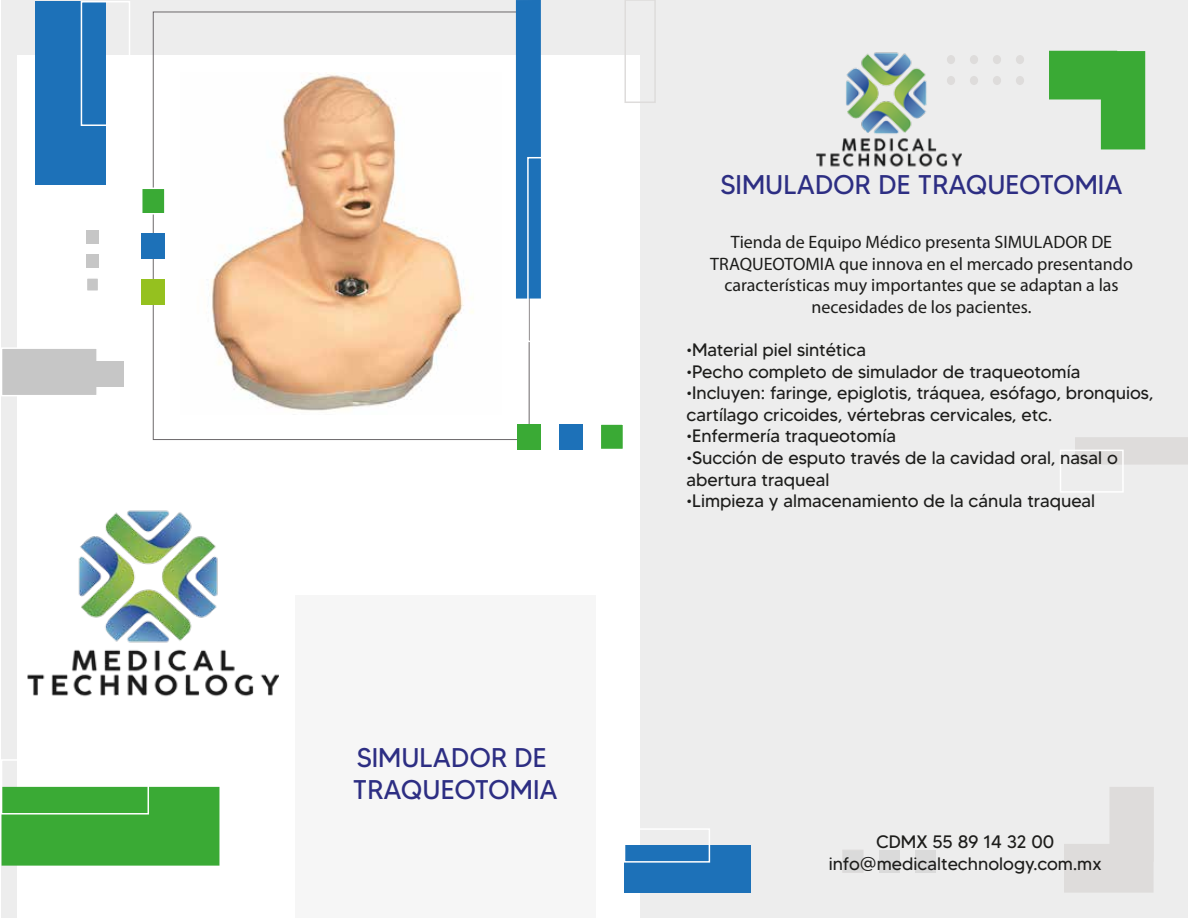
<style>
.page{position:relative;width:1188px;height:918px;background:#fff}
.page>*{position:absolute;margin:0;border:0;box-sizing:border-box;transform-origin:0 0}
.t1{font:27px/32.4px "MADETOMMY";color:#2d2e83}
.t2{font:18px/21.6px "MADETOMMY";color:#1d1d1b}
.t3{font:18px/21.6px "Myriad Pro";color:#1d1d1b;text-align:center}
</style>
<div class="page">
<div style="left:2px;top:0;width:1186px;height:918px;background:#ededed"></div>
<svg style="left:1049px;top:51px;width:96px;height:98px"></svg>
<svg style="left:1064px;top:787px;width:90px;height:106px"></svg>
<div style="left:970px;top:76px;width:8px;height:9px;background:#dedcdb;border-radius:50%"></div>
<div style="left:970px;top:55px;width:8px;height:9px;background:#dedcdb;border-radius:50%"></div>
<div style="left:993px;top:76px;width:8px;height:9px;background:#dedcdb;border-radius:50%"></div>
<div style="left:993px;top:55px;width:8px;height:9px;background:#dedcdb;border-radius:50%"></div>
<div style="left:1016px;top:76px;width:8px;height:9px;background:#dedcdb;border-radius:50%"></div>
<div style="left:1016px;top:55px;width:8px;height:9px;background:#dedcdb;border-radius:50%"></div>
<div style="left:18px;top:55px;width:622px;height:863px;background:#fff"></div>
<div style="left:1px;top:347px;width:97px;height:49px;background:#c6c6c6;border:2px solid #fff"></div>
<div style="left:29px;top:361px;width:95px;height:25px;background:#c6c6c6"></div>
<div style="left:624px;top:0;width:32px;height:103px;border:2px solid #dedcdb"></div>
<div style="left:625px;top:845px;width:126px;height:48px;background:#1d71b8"></div>
<div style="left:624px;top:828px;width:86px;height:35px;border:2px solid #fff"></div>
<div style="left:142px;top:279px;width:23px;height:26px;background:#95c11f"></div>
<div style="left:142px;top:234px;width:23px;height:25px;background:#1d71b8"></div>
<div style="left:141px;top:188px;width:25px;height:27px;background:#3aaa35;border:2px solid #fff"></div>
<div style="left:518px;top:424px;width:23px;height:26px;background:#3aaa35"></div>
<div style="left:559px;top:424px;width:23px;height:26px;background:#1d71b8"></div>
<div style="left:600px;top:423px;width:24px;height:27px;background:#3aaa35;border:2px solid #fff"></div>
<div style="left:516px;top:0;width:25px;height:299px;background:#1d71b8"></div>
<div style="left:527px;top:157px;width:39px;height:185px;border:2px solid #fff"></div>
<div style="left:86px;top:230px;width:13px;height:14px;background:#c6c6c6"></div>
<div style="left:86px;top:254px;width:13px;height:13px;background:#c6c6c6"></div>
<div style="left:86px;top:277px;width:13px;height:15px;background:#c6c6c6;border:2px solid #fff"></div>
<div style="left:35px;top:2px;width:70px;height:183px;background:#1d71b8"></div>
<div style="left:81px;top:1px;width:49px;height:125px;border:2px solid #fff"></div>
<div style="left:2px;top:787px;width:217px;height:79px;background:#3aaa35"></div>
<div style="left:1px;top:759px;width:148px;height:56px;border:2px solid #fff"></div>
<div style="left:915px;top:850px;width:20px;height:22px;background:#dadada"></div>
<div style="left:879px;top:850px;width:20px;height:22px;background:#dadada"></div>
<div style="left:842px;top:850px;width:21px;height:23px;background:#dadada"></div>
<div style="left:295px;top:596px;width:301px;height:322px;background:#f6f6f6"></div>
<div style="left:1075px;top:437px;width:113px;height:28px;background:#dedcdb"></div>
<div style="left:1060px;top:450px;width:64px;height:43px;border:2px solid #fff"></div>
<img style="left:28px;top:510px;width:251px;height:187px">
<img style="left:816px;top:52px;width:146px;height:115px">
<img style="left:211px;top:74px;width:263px;height:337px">
<h1 class="t1" style="left:353px;top:741px;width:206px">SIMULADOR DE<br>TRAQUEOTOMIA</h1>
<h1 class="t1" style="left:720px;top:168px;width:404px">SIMULADOR DE TRAQUEOTOMIA</h1>
<p class="t3" style="left:710px;top:231px;width:424px">Tienda de Equipo Médico presenta SIMULADOR DE TRAQUEOTOMIA que innova en el mercado presentando características muy importantes que se adaptan a las necesidades de los pacientes.</p>
<p class="t2" style="left:686px;top:339px;width:181px">•Material piel sintética</p>
<p class="t2" style="left:686px;top:360px;width:396px">•Pecho completo de simulador de traqueotomía</p>
<p class="t2" style="left:686px;top:382px;width:469px">•Incluyen: faringe, epiglotis, tráquea, esófago, bronquios, cartílago cricoides, vértebras cervicales, etc.</p>
<p class="t2" style="left:686px;top:425px;width:211px">•Enfermería traqueotomía</p>
<p class="t2" style="left:686px;top:447px;width:433px">•Succión de esputo través de la cavidad oral, nasal o abertura traqueal</p>
<p class="t2" style="left:686px;top:490px;width:410px">•Limpieza y almacenamiento de la cánula traqueal</p>
<p class="t2" style="left:829px;top:831px;width:274px;text-align:center">CDMX 55 89 14 32 00 info@medicaltechnology.com.mx</p>
</div>
